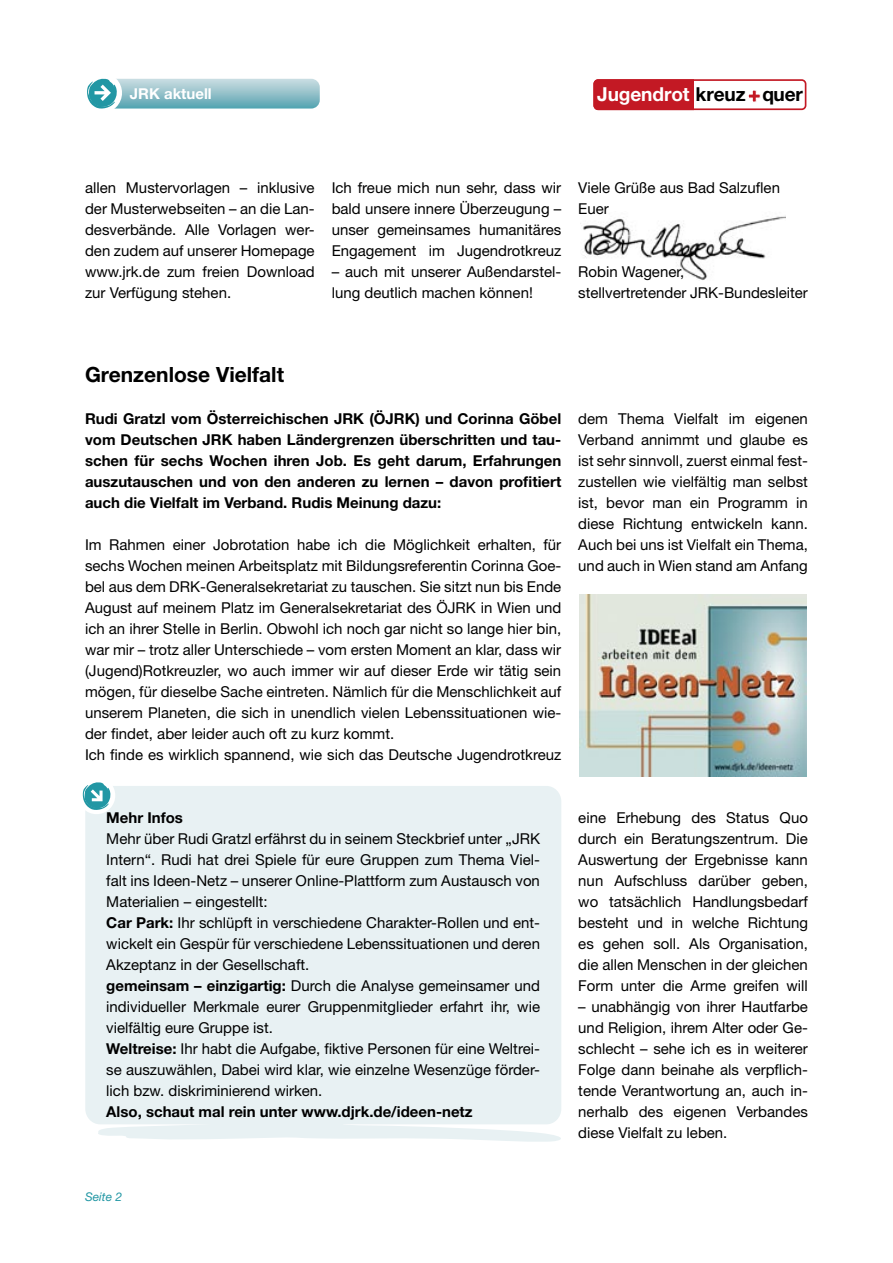
<style>
.page{position:relative;width:893px;height:1263px;background:#fff}
.page>*{position:absolute;margin:0;border:0;box-sizing:border-box;transform-origin:0 0}
.t1{font:700 21px "Helvetica Neue LT Std";color:#000}
.t2{font:700 19.2px "Helvetica Neue LT Std";letter-spacing:-.005em;color:#fff}
.t3{font:15px/21px "Helvetica Neue LT Std";color:#000}
.t4{font:700 15px/21px "Helvetica Neue LT Std";color:#000;text-align:justify}
.t5{font:700 15px "Helvetica Neue LT Std";color:#fff}
.t6{font:italic 12px "Helvetica Neue LT Std";color:#2297a4}
.s1{color:#000}
.s2{font-weight:700}
</style>
<div class="page">
<div style="left:593px;top:79px;width:100px;height:31px;background:#c31924"></div>
<div style="left:593px;top:79px;width:213px;height:31px;border:2px solid #c31924;border-radius:4px"></div>
<svg style="left:748px;top:90px;width:13px;height:12px"></svg>
<svg style="left:87px;top:78px;width:233px;height:31px;background:#93c3cb"></svg>
<img style="left:580px;top:216px;width:206px;height:64px">
<div style="left:85px;top:786px;width:476px;height:317px;background:#e8f1f3"></div>
<svg style="left:85px;top:1103px;width:476px;height:39px"></svg>
<svg style="left:82px;top:782px;width:35px;height:34px"></svg>
<img style="left:579px;top:594px;width:227px;height:183px">
<p class="t5" style="left:130px;top:84px;width:83px">JRK aktuell</p>
<p class="t2" style="left:597px;top:82px;width:207px">Jugendrot <span class="s1">kreuz quer</span></p>
<p class="t3" style="left:85px;top:177px;width:231px;text-align:justify">allen Mustervorlagen – inklusive der Musterwebseiten – an die Lan&shy;desverbände. Alle Vorlagen wer&shy;den zudem auf unserer Homepage www.jrk.de zum freien Download zur Verfügung stehen.</p>
<p class="t3" style="left:332px;top:177px;width:231px;text-align:justify">Ich freue mich nun sehr, dass wir bald unsere innere Überzeugung – unser gemeinsames humanitäres Engagement im Jugendrotkreuz</p>
<p class="t3" style="left:332px;top:261px;width:231px">– auch mit unserer Außendarstel&shy;lung deutlich machen können!</p>
<p class="t3" style="left:578px;top:177px;width:203px">Viele Grüße aus Bad Salzuflen<br>Euer</p>
<p class="t3" style="left:578px;top:261px;width:231px">Robin Wagener,<br>stellvertretender JRK-Bundesleiter</p>
<h1 class="t1" style="left:85px;top:362px;width:201px">Grenzenlose Vielfalt</h1>
<p class="t4" style="left:85px;top:408px;width:478px">Rudi Gratzl vom Österreichischen JRK (ÖJRK) und Corinna Göbel vom Deutschen JRK haben Ländergrenzen überschritten und tau&shy;schen für sechs Wochen ihren Job. Es geht darum, Erfahrungen auszutauschen und von den anderen zu lernen – davon profitiert auch die Vielfalt im Verband. Rudis meinung dazu:</p>
<p class="t3" style="left:85px;top:534px;width:478px">Im Rahmen einer Jobrotation habe ich die Möglichkeit erhalten, für sechs Wochen meinen Arbeitsplatz mit Bildungsreferentin Corinna Goe&shy;bel aus dem DRK-Generalsekretariat zu tauschen. Sie sitzt nun bis Ende August auf meinem Platz im Generalsekretariat des ÖJRK in Wien und ich an ihrer Stelle in Berlin. Obwohl ich noch gar nicht so lange hier bin, war mir – trotz aller Unterschiede – vom ersten Moment an klar, dass wir (Jugend)Rotkreuzler, wo auch immer wir auf dieser Erde wir tätig sein mögen, für dieselbe Sache eintreten. Nämlich für die Menschlichkeit auf unserem Planeten, die sich in unendlich vielen Lebenssituationen wie&shy;der findet, aber leider auch oft zu kurz kommt.<br>Ich finde es wirklich spannend, wie sich das Deutsche Jugendrotkreuz</p>
<p class="t3" style="left:578px;top:408px;width:231px;text-align:justify">dem Thema Vielfalt im eigenen Verband annimmt und glaube es ist sehr sinnvoll, zuerst einmal fest&shy;zustellen wie vielfältig man selbst ist, bevor man ein Programm in diese Richtung entwickeln kann.<br>Auch bei uns ist Vielfalt ein Thema, und auch in Wien stand am Anfang</p>
<p class="t4" style="left:106px;top:807px;width:78px">Mehr Infos</p>
<p class="t3" style="left:106px;top:828px;width:435px">Mehr über Rudi Gratzl erfährst du in seinem Steckbrief unter „JRK Intern“. Rudi hat drei Spiele für eure Gruppen zum Thema Viel&shy;falt ins Ideen-Netz – unserer Online-Plattform zum Austausch von Materialien – eingestellt:<br><span class="s2">Car Park:</span> Ihr schlüpft in verschiedene Charakter-Rollen und ent&shy;wickelt ein Gespür für verschiedene Lebenssituationen und deren Akzeptanz in der Gesellschaft.<br><span class="s2">gemeinsam – einzigartig:</span> Durch die Analyse gemeinsamer und individueller Merkmale eurer Gruppenmitglieder erfahrt ihr, wie vielfältig eure Gruppe ist.<br><span class="s2">Weltreise:</span> Ihr habt die Aufgabe, fiktive Personen für eine Weltrei&shy;se auszuwählen, Dabei wird klar, wie einzelne Wesenzüge förder&shy;lich bzw. diskriminierend wirken.</p>
<p class="t4" style="left:106px;top:1101px;width:368px">Also, schaut mal rein unter www.djrk.de/ideen-netz</p>
<p class="t3" style="left:578px;top:807px;width:231px;text-align:justify">eine Erhebung des Status Quo durch ein Beratungszentrum. Die Auswertung der Ergebnisse kann nun Aufschluss darüber geben, wo tatsächlich Handlungsbedarf besteht und in welche Richtung es gehen soll. Als Organisation, die allen Menschen in der gleichen Form unter die Arme greifen will</p>
<p class="t3" style="left:578px;top:996px;width:231px;text-align:justify">– unabhängig von ihrer Hautfarbe und Religion, ihrem Alter oder Ge&shy;schlecht – sehe ich es in weiterer Folge dann beinahe als verpflich&shy;tende Verantwortung an, auch in&shy;nerhalb des eigenen Verbandes diese Vielfalt zu leben.</p>
<p class="t6" style="left:85px;top:1190px;width:39px">Seite 2</p>
</div>
